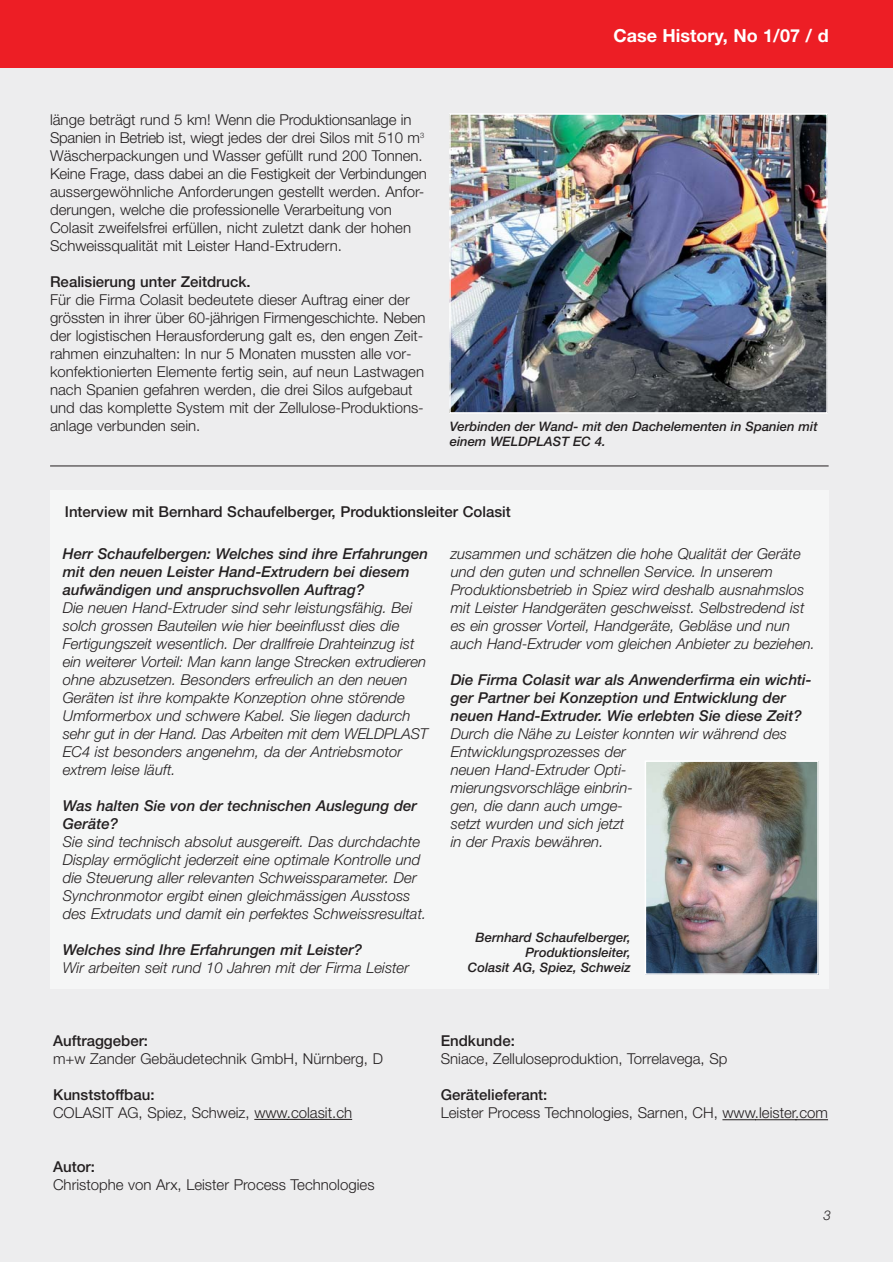
<style>
.page{position:relative;width:893px;height:1263px;background:#fff}
.page>*{position:absolute;margin:0;border:0;box-sizing:border-box;transform-origin:0 0}
.t1{font:700 18px "Helvetica Neue";color:#fff}
.t2{font:italic 300 15px/18px "Helvetica Neue";color:#231f20}
.t3{font:300 15px/18px "Helvetica Neue";color:#231f20}
.t4{font:italic 500 15px/18px "Helvetica Neue";color:#231f20}
.t5{font:500 15px "Helvetica Neue";color:#231f20}
.t6{font:italic 300 13.5px "Helvetica Neue";color:#231f20}
.t7{font:italic 500 13.05px/15px "Helvetica Neue";color:#231f20;text-align:right}
</style>
<div class="page">
<div style="left:0;top:1px;width:892px;height:1261px;background:#ededee"></div>
<hr style="left:254px;top:1119px;width:34px;height:1px;background:#231f20">
<hr style="left:287px;top:1119px;width:65px;height:1px;background:#231f20">
<div style="left:0;top:0;width:892px;height:68px;background:#ed1e25"></div>
<div style="left:50px;top:490px;width:778px;height:498px;background:#f5f6f6"></div>
<img style="left:647px;top:763px;width:168px;height:209px">
<div style="left:644px;top:760px;width:174px;height:215px;border:2px solid #fff"></div>
<img style="left:452px;top:116px;width:372px;height:295px">
<div style="left:449px;top:113px;width:378px;height:301px;border:2px solid #fff"></div>
<hr style="left:722px;top:1119px;width:33px;height:1px;background:#231f20">
<hr style="left:755px;top:1119px;width:41px;height:1px;background:#231f20">
<hr style="left:795px;top:1119px;width:33px;height:1px;background:#231f20">
<hr style="left:50px;top:466px;width:778px;height:1px;background:#231f20">
<p class="t1" style="left:613px;top:29px;width:217px">Case History, No 1/07 / d</p>
<p class="t3" style="left:50px;top:112px;width:378px">länge beträgt rund 5 km! Wenn die Produktionsanlage in Spanien in Betrieb ist, wiegt jedes der drei Silos mit 510 m<sup>3<br></sup>Wäscherpackungen und Wasser gefüllt rund 200 Tonnen.<br>Keine Frage, dass dabei an die Festigkeit der Verbindungen aussergewöhnliche Anforderungen gestellt werden. Anfor&shy;derungen, welche die professionelle Verarbeitung von Colasit zweifelsfrei erfüllen, nicht zuletzt dank der hohen Schweissqualität mit Leister Hand-Extrudern.</p>
<p class="t5" style="left:50px;top:277px;width:202px">Realisierung unter Zeitdruck.</p>
<p class="t3" style="left:50px;top:292px;width:377px">Für die Firma Colasit bedeutete dieser Auftrag einer der grössten in ihrer über 60-jährigen Firmengeschichte. Neben der logistischen Herausforderung galt es, den engen Zeit&shy;rahmen einzuhalten: In nur 5 Monaten mussten alle vor&shy;konfektionierten Elemente fertig sein, auf neun Lastwagen nach Spanien gefahren werden, die drei Silos aufgebaut und das komplette System mit der Zellulose-Produktions&shy;anlage verbunden sein.</p>
<p class="t7" style="left:450px;top:420px;width:369px;text-align:left">Verbinden der Wand- mit den Dachelementen in Spanien mit einem WELDPLAST EC 4.</p>
<p class="t5" style="left:65px;top:506px;width:447px">Interview mit Bernhard Schaufelberger, Produktionsleiter Colasit</p>
<p class="t4" style="left:63px;top:546px;width:367px">Herr Schaufelbergen: Welches sind ihre Erfahrungen mit den neuen Leister Hand-Extrudern bei diesem aufwändigen und anspruchsvollen Auftrag?</p>
<p class="t2" style="left:63px;top:600px;width:367px">Die neuen Hand-Extruder sind sehr leistungsfähig. Bei solch grossen Bauteilen wie hier beeinflusst dies die Fertigungszeit wesentlich. Der drallfreie Drahteinzug ist ein weiterer Vorteil: Man kann lange Strecken extrudieren ohne abzusetzen. Besonders erfreulich an den neuen Geräten ist ihre kompakte Konzeption ohne störende Umformerbox und schwere Kabel. Sie liegen dadurch sehr gut in der Hand. Das Arbeiten mit dem WELDPLAST EC4 ist besonders angenehm, da der Antriebsmotor extrem leise läuft.</p>
<p class="t4" style="left:63px;top:798px;width:356px">Was halten Sie von der technischen Auslegung der<br>Geräte?</p>
<p class="t2" style="left:63px;top:834px;width:365px">Sie sind technisch absolut ausgereift. Das durchdachte Display ermöglicht jederzeit eine optimale Kontrolle und die Steuerung aller relevanten Schweissparameter. Der Synchronmotor ergibt einen gleichmässigen Ausstoss des Extrudats und damit ein perfektes Schweissresultat.</p>
<p class="t4" style="left:63px;top:942px;width:301px">Welches sind Ihre Erfahrungen mit Leister?</p>
<p class="t2" style="left:63px;top:960px;width:348px">Wir arbeiten seit rund 10 Jahren mit der Firma Leister</p>
<p class="t2" style="left:451px;top:546px;width:366px">zusammen und schätzen die hohe Qualität der Geräte und den guten und schnellen Service. In unserem Produktionsbetrieb in Spiez wird deshalb ausnahmslos mit Leister Handgeräten geschweisst. Selbstredend ist es ein grosser Vorteil, Handgeräte, Gebläse und nun auch Hand-Extruder vom gleichen Anbieter zu beziehen.</p>
<p class="t4" style="left:451px;top:672px;width:362px">Die Firma Colasit war als Anwenderfirma ein wichti&shy;ger Partner bei Konzeption und Entwicklung der neuen Hand-Extruder. Wie erlebten Sie diese Zeit?</p>
<p class="t2" style="left:451px;top:726px;width:338px">Durch die Nähe zu Leister konnten wir während des<br>Entwicklungsprozesses der<br>neuen Hand-Extruder Opti-<br>mierungsvorschläge einbrin-<br>gen, die dann auch umge-<br>setzt wurden und sich jetzt<br>in der Praxis bewähren.</p>
<p class="t7" style="left:468px;top:932px;width:164px">Bernhard Schaufelberger,<br>Produktionsleiter,<br>Colasit AG, Spiez, Schweiz</p>
<p class="t5" style="left:53px;top:1035px;width:97px">Auftraggeber:</p>
<p class="t3" style="left:53px;top:1051px;width:331px">m+w Zander Gebäudetechnik GmbH, Nürnberg, D</p>
<p class="t5" style="left:53px;top:1089px;width:103px">Kunststoffbau:</p>
<p class="t3" style="left:53px;top:1105px;width:300px">COLASIT AG, Spiez, Schweiz, www.colasit.ch</p>
<p class="t5" style="left:53px;top:1161px;width:43px">Autor:</p>
<p class="t3" style="left:53px;top:1177px;width:323px">Christophe von Arx, Leister Process Technologies</p>
<p class="t5" style="left:440px;top:1036px;width:76px">Endkunde:</p>
<p class="t3" style="left:440px;top:1051px;width:288px">Sniace, Zelluloseproduktion, Torrelavega, Sp</p>
<p class="t5" style="left:440px;top:1090px;width:108px">Gerätelieferant:</p>
<p class="t3" style="left:440px;top:1105px;width:389px">Leister Process Technologies, Sarnen, CH, www.leister.com</p>
<p class="t6" style="left:823px;top:1210px;width:9px">3</p>
</div>
